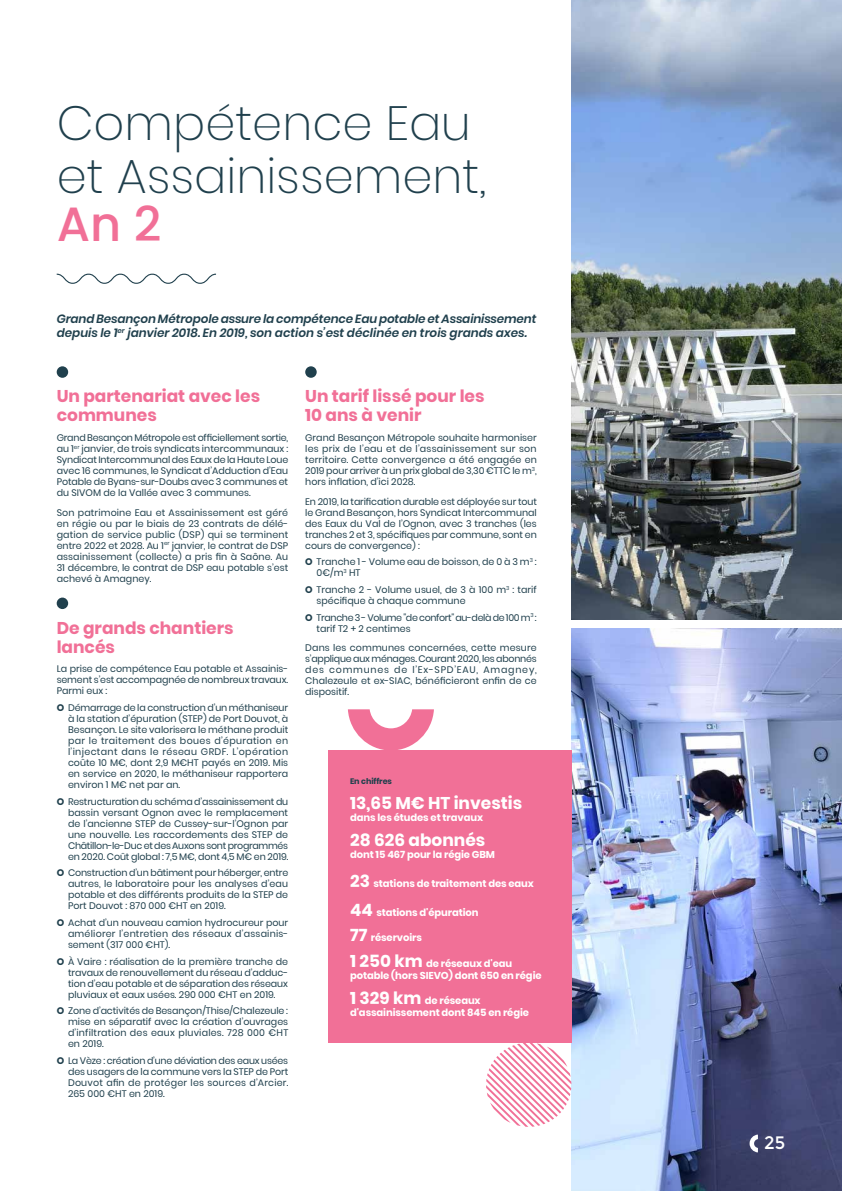
<style>
.page{position:relative;width:842px;height:1191px;background:#fff}
.page>*{position:absolute;margin:0;border:0;box-sizing:border-box;transform-origin:0 0}
.t1{font:200 48px/53px "Poppins";color:#20404d}
.t2{font:500 48px "Poppins";color:#f17097}
.t3{font:18px "Montserrat";color:#fff}
.t4{font:700 17px/19px "Poppins";color:#f17097}
.t5{font:700 17px "Poppins";color:#fff}
.t6{font:italic 600 12px/14.4px "Poppins";letter-spacing:-.01em;color:#20404d}
.t7{font:700 10px/12px "Poppins";letter-spacing:-.01em;color:#fff}
.t8{font:9.5px/11px "Poppins";color:#20404d;text-align:justify}
.t9{font:9.5px/11px "Poppins";letter-spacing:-.035em;color:#20404d}
.t10{font:700 8px "Poppins";letter-spacing:-.01em;color:#20404d}
.s1{font-weight:700}
.s2{font-size:17px}
</style>
<div class="page">
<img style="left:571px;top:0;width:271px;height:620px">
<img style="left:571px;top:628px;width:271px;height:563px">
<div style="left:57px;top:366px;width:11px;height:12px;background:#20404d;border-radius:50%"></div>
<div style="left:57px;top:597px;width:11px;height:12px;background:#20404d;border-radius:50%"></div>
<div style="left:305px;top:366px;width:12px;height:12px;background:#20404d;border-radius:50%"></div>
<svg style="left:57px;top:274px;width:159px;height:10px"></svg>
<svg style="left:486px;top:1042px;width:85px;height:84px"></svg>
<div style="left:328px;top:750px;width:243px;height:292px;background:#f17097"></div>
<svg style="left:348px;top:709px;width:86px;height:41px"></svg>
<svg style="left:749px;top:1134px;width:9px;height:18px"></svg>
<h1 class="t1" style="left:57px;top:97px;width:431px">Compétence Eau et Assainissement,</h1>
<h1 class="t2" style="left:57px;top:196px;width:106px">An 2</h1>
<p class="t6" style="left:57px;top:312px;width:481px">Grand Besançon Métropole assure la compétence Eau potable et Assainissement depuis le 1<sup>er</sup> janvier 2018. En 2019, son action s’est déclinée en trois grands axes.</p>
<h3 class="t4" style="left:57px;top:387px;width:205px">Un partenariat avec les communes</h3>
<p class="t8" style="left:57px;top:432px;width:233px">Grand Besançon Métropole est officiellement sortie, au 1<sup>er</sup> janvier, de trois syndicats intercommunaux :<br>Syndicat Intercommunal des Eaux de la Haute Loue avec 16 communes, le Syndicat d’Adduction d’Eau Potable de Byans-sur-Doubs avec 3 communes et du SIVOM de la Vallée avec 3 communes.</p>
<p class="t8" style="left:57px;top:507px;width:233px">Son patrimoine Eau et Assainissement est géré en régie ou par le biais de 23 contrats de délé&shy;gation de service public (DSP) qui se terminent entre 2022 et 2028. Au 1<sup>er</sup> janvier, le contrat de DSP assainissement (collecte) a pris fin à Saône. Au 31 décembre, le contrat de DSP eau potable s’est achevé à Amagney.</p>
<h3 class="t4" style="left:57px;top:618px;width:178px">De grands chantiers lancés</h3>
<p class="t8" style="left:57px;top:663px;width:233px">La prise de compétence Eau potable et Assainis&shy;sement s’est accompagnée de nombreux travaux.<br>Parmi eux :</p>
<p class="t8" style="left:68px;top:702px;width:222px;text-indent:-11px"><span class="s1">O</span> Démarrage de la construction d’un méthaniseur à la station d’épuration (STEP) de Port Douvot, à Besançon. Le site valorisera le méthane produit par le traitement des boues d’épuration en l’injectant dans le réseau GRDF. L’opération coûte 10 M€, dont 2,9 M€HT payés en 2019. Mis en service en 2020, le méthaniseur rapportera environ 1 M€ net par an.</p>
<p class="t8" style="left:68px;top:796px;width:222px;text-indent:-11px"><span class="s1">O</span> Restructuration du schéma d’assainissement du bassin versant Ognon avec le remplacement de l’ancienne STEP de Cussey-sur-l’Ognon par une nouvelle. Les raccordements des STEP de Châtillon-le-Duc et des Auxons sont programmés en 2020. Coût global : 7,5 M€, dont 4,5 M€ en 2019.</p>
<p class="t8" style="left:68px;top:867px;width:222px;text-indent:-11px"><span class="s1">O</span> Construction d’un bâtiment pour héberger, entre autres, le laboratoire pour les analyses d’eau potable et des différents produits de la STEP de Port Douvot : 870 000 €HT en 2019.</p>
<p class="t8" style="left:68px;top:917px;width:222px;text-indent:-11px"><span class="s1">O</span> Achat d’un nouveau camion hydrocureur pour améliorer l’entretien des réseaux d’assainis&shy;sement (317 000 €HT).</p>
<p class="t8" style="left:68px;top:956px;width:222px;text-indent:-11px"><span class="s1">O</span> À Vaire : réalisation de la première tranche de travaux de renouvellement du réseau d’adduc&shy;tion d’eau potable et de séparation des réseaux pluviaux et eaux usées. 290 000 €HT en 2019.</p>
<p class="t8" style="left:68px;top:1005px;width:222px;text-indent:-11px"><span class="s1">O</span> Zone d’activités de Besançon/Thise/Chalezeule : mise en séparatif avec la création d’ouvrages d’infiltration des eaux pluviales. 728 000 €HT en 2019.</p>
<p class="t8" style="left:68px;top:1055px;width:222px;text-indent:-11px"><span class="s1">O</span> La Vèze : création d’une déviation des eaux usées des usagers de la commune vers la STEP de Port Douvot afin de protéger les sources d’Arcier.<br>265 000 €HT en 2019.</p>
<h3 class="t4" style="left:305px;top:387px;width:181px">Un tarif lissé pour les<br>10 ans à venir</h3>
<p class="t8" style="left:305px;top:432px;width:233px">Grand Besançon Métropole souhaite harmoniser les prix de l’eau et de l’assainissement sur son territoire. Cette convergence a été engagée en 2019 pour arriver à un prix global de 3,30 €TTC le m<sup>3</sup>, hors inflation, d’ici 2028.</p>
<p class="t8" style="left:305px;top:496px;width:233px">En 2019, la tarification durable est déployée sur tout le Grand Besançon, hors Syndicat Intercommunal des Eaux du Val de l’Ognon, avec 3 tranches (les tranches 2 et 3, spécifiques par commune, sont en cours de convergence) :</p>
<p class="t8" style="left:317px;top:556px;width:222px;text-indent:-11px"><span class="s1">O</span> Tranche 1 - Volume eau de boisson, de 0 à 3 m<sup>3</sup> :<br>0€/m<sup>3</sup> HT</p>
<p class="t8" style="left:317px;top:584px;width:222px;text-indent:-11px"><span class="s1">O</span> Tranche 2 - Volume usuel, de 3 à 100 m<sup>3</sup> : tarif spécifique à chaque commune</p>
<p class="t9" style="left:317px;top:612px;width:222px;text-indent:-11px"><span class="s1">O</span> Tranche 3 - Volume "de confort" au-delà de 100 m<sup>3</sup> : tarif T2 + 2 centimes</p>
<p class="t8" style="left:305px;top:642px;width:233px">Dans les communes concernées, cette mesure s’applique aux ménages. Courant 2020, les abonnés des communes de l’Ex-SPD’EAU, Amagney, Chalezeule et ex-SIAC, bénéficieront enfin de ce dispositif.</p>
<p class="t10" style="left:350px;top:776px;width:43px">En chiffres</p>
<h3 class="t5" style="left:350px;top:793px;width:174px">13,65 M€ HT investis</h3>
<p class="t7" style="left:350px;top:811px;width:134px">dans les études et travaux</p>
<h3 class="t5" style="left:350px;top:830px;width:137px">28 626 abonnés</h3>
<p class="t7" style="left:350px;top:849px;width:146px">dont 15 467 pour la régie GBM</p>
<p class="t7" style="left:350px;top:877px;width:185px"><span class="s2">23</span> stations de traitement des eaux</p>
<p class="t7" style="left:350px;top:906px;width:130px"><span class="s2">44</span> stations d'épuration</p>
<p class="t7" style="left:350px;top:931px;width:73px"><span class="s2">77</span> réservoirs</p>
<p class="t7" style="left:350px;top:957px;width:193px"><span class="s2">1 250 km</span> de réseaux d'eau potable (hors SIEVO) dont 650 en régie</p>
<p class="t7" style="left:350px;top:994px;width:180px"><span class="s2">1 329 km</span> de réseaux d'assainissement dont 845 en régie</p>
<h2 class="t3" style="left:764px;top:1132px;width:23px">25</h2>
</div>
